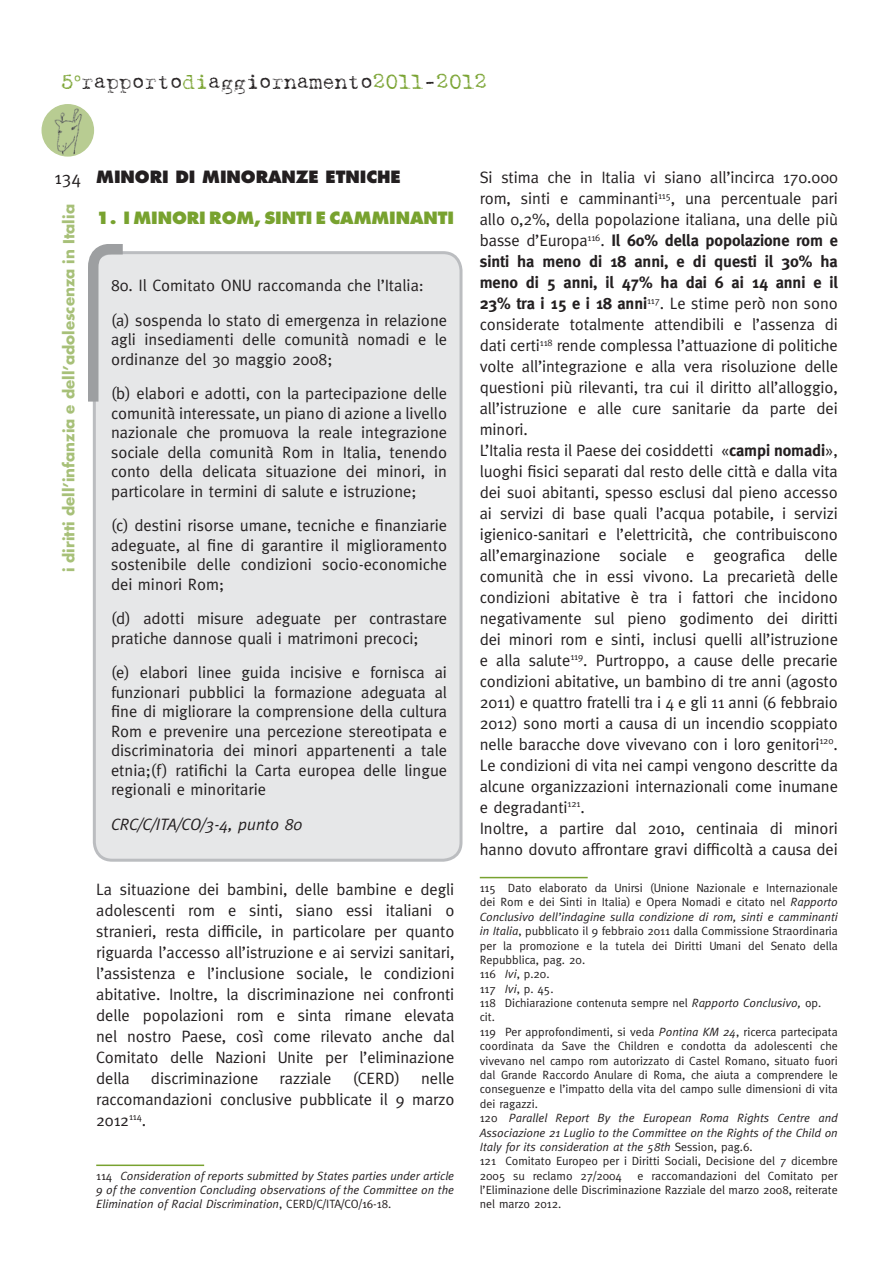
<style>
.page{position:relative;width:893px;height:1263px;background:#fff}
.page>*{position:absolute;margin:0;border:0;box-sizing:border-box;transform-origin:0 0}
.t1{font:21px "Harting";color:#231f20}
.t2{font:18px "Meta";color:#231f20}
.t3{font:16.5px/21px "Meta";letter-spacing:-.005em;color:#231f20;text-align:justify}
.t4{font:800 16.5px "Futura";letter-spacing:-.005em;color:#78a22f}
.t5{font:800 16.5px "Futura";letter-spacing:-.005em;color:#231f20}
.t6{font:italic 16.5px "Meta";color:#231f20}
.t7{font:700 15px "Futura Std";color:#a7c078}
.t8{font:12px/14.4px "Meta";color:#231f20}
.t9{font:italic 12px/14.4px "Meta";color:#231f20;text-align:justify}
.s1{color:#78a22f}
.s2{font-style:normal}
.s3{font-weight:700}
.s4{font-style:italic}
</style>
<div class="page">
<div style="left:42px;top:105px;width:51px;height:51px;background:#b8cc92;border-radius:50%"></div>
<img style="left:47px;top:106px;width:40px;height:49px">
<div style="left:42px;top:104px;width:52px;height:53px;border:1px solid #b8cc92;border-radius:50%"></div>
<hr style="left:96px;top:1165px;width:108px;height:1px;background:#78a22f">
<hr style="left:480px;top:877px;width:108px;height:1px;background:#78a22f">
<div style="left:94px;top:253px;width:367px;height:607px;background:#e6e7e8;border-radius:18px"></div>
<div style="left:93px;top:251px;width:369px;height:611px;border:3px solid #bbbdc0;border-radius:18px"></div>
<svg style="left:88px;top:244px;width:45px;height:168px"></svg>
<p class="t1" style="left:61px;top:75px;width:427px"><span class="s1">5</span><sup>o</sup>rapporto<span class="s1">di</span>aggiornamento<span class="s1">2011</span>-<span class="s1">2012</span></p>
<p class="t2" style="left:55px;top:171px;width:28px">134</p>
<p class="t7" style="left:61px;top:572px;width:370px;rotate:-90deg">i diritti dell’infanzia e dell’adolescenza in Italia</p>
<p class="t5" style="left:96px;top:170px;width:306px">MINORI DI MINORANZE ETNICHE</p>
<p class="t4" style="left:96px;top:210px;width:359px">1. I MINORI ROM, SINTI E CAMMINANTI</p>
<p class="t3" style="left:111px;top:270px;width:338px;line-height:34.5px">80. Il Comitato ONU raccomanda che l’Italia:<br>(a) sospenda lo stato di emergenza in relazione</p>
<p class="t3" style="left:111px;top:331px;width:338px;line-height:19.5px">agli insediamenti delle comunità nomadi e le ordinanze del 30 maggio 2008;</p>
<p class="t3" style="left:111px;top:385px;width:338px;line-height:19.5px">(b) elabori e adotti, con la partecipazione delle comunità interessate, un piano di azione a livello nazionale che promuova la reale integrazione sociale della comunità Rom in Italia, tenendo conto della delicata situazione dei minori, in particolare in termini di salute e istruzione;</p>
<p class="t3" style="left:111px;top:517px;width:338px;line-height:19.5px">(c) destini risorse umane, tecniche e finanziarie adeguate, al fine di garantire il miglioramento sostenibile delle condizioni socio-economiche dei minori Rom;</p>
<p class="t3" style="left:111px;top:610px;width:338px;line-height:19.5px">(d) adotti misure adeguate per contrastare pratiche dannose quali i matrimoni precoci;</p>
<p class="t3" style="left:111px;top:664px;width:338px;line-height:19.5px">(e) elabori linee guida incisive e fornisca ai funzionari pubblici la formazione adeguata al fine di migliorare la comprensione della cultura Rom e prevenire una percezione stereotipata e discriminatoria dei minori appartenenti a tale etnia;(f) ratifichi la Carta europea delle lingue regionali e minoritarie</p>
<p class="t6" style="left:111px;top:818px;width:193px">CRC/C/ITA/CO/3-4, punto 80</p>
<p class="t3" style="left:96px;top:880px;width:360px">La situazione dei bambini, delle bambine e degli adolescenti rom e sinti, siano essi italiani o stranieri, resta difficile, in particolare per quanto riguarda l’accesso all’istruzione e ai servizi sanitari, l’assistenza e l’inclusione sociale, le condizioni abitative. Inoltre, la discriminazione nei confronti delle popolazioni rom e sinta rimane elevata nel nostro Paese, così come rilevato anche dal Comitato delle Nazioni Unite per l’eliminazione della</p>
<p class="t3" style="left:151px;top:1069px;width:109px">discriminazione</p>
<p class="t3" style="left:280px;top:1069px;width:53px">razziale</p>
<p class="t3" style="left:353px;top:1069px;width:49px">(CERD)</p>
<p class="t3" style="left:96px;top:1069px;width:360px;text-indent:325px">nelle raccomandazioni conclusive pubblicate il 9 marzo 2012<sup>114</sup>.</p>
<p class="t9" style="left:96px;top:1169px;width:360px"><span class="s2">114</span> Consideration of reports submitted by States parties under article 9 of the convention Concluding observations of the Committee on the Elimination of Racial Discrimination<span class="s2">, CERD/C/ITA/CO/16-18.</span></p>
<p class="t3" style="left:480px;top:168px;width:360px;text-align:left">Si stima che in Italia vi siano all’incirca 170.000 rom, sinti e camminanti<sup>115</sup>, una percentuale pari allo 0,2%, della popolazione italiana, una delle più basse d’Europa<sup>116</sup>. <span class="s3">Il 60% della popolazione rom e sinti ha meno di 18 anni, e di questi il 30% ha meno di 5 anni, il 47% ha dai 6 ai 14 anni e il 23% tra i 15 e i 18 anni</span><sup>117</sup>. Le stime però non sono considerate totalmente attendibili e l’assenza di dati certi<sup>118</sup> rende complessa l’attuazione di politiche volte all’integrazione e alla vera risoluzione delle questioni più rilevanti, tra cui il diritto all’alloggio, all’istruzione e alle cure sanitarie da parte dei minori.<br>L’Italia resta il Paese dei cosiddetti «<span class="s3">campi nomadi</span>», luoghi fisici separati dal resto delle città e dalla vita dei suoi abitanti, spesso esclusi dal pieno accesso ai servizi di base quali l’acqua potabile, i servizi igienico-sanitari e l’elettricità, che contribuiscono all’emarginazione sociale e geografica delle comunità che in essi vivono. La precarietà delle condizioni abitative è tra i fattori che incidono negativamente sul pieno godimento dei diritti dei minori rom e sinti, inclusi quelli all’istruzione e alla salute<sup>119</sup>. Purtroppo, a cause delle precarie condizioni abitative, un bambino di tre anni (agosto 2011) e quattro fratelli tra i 4 e gli 11 anni (6 febbraio 2012) sono morti a causa di un incendio scoppiato nelle baracche dove vivevano con i loro genitori<sup>120</sup>.<br>Le condizioni di vita nei campi vengono descritte da alcune organizzazioni internazionali come inumane e degradanti<sup>121</sup>.<br>Inoltre, a partire dal 2010, centinaia di minori hanno dovuto affrontare gravi difficoltà a causa dei</p>
<p class="t8" style="left:480px;top:882px;width:360px">115 Dato elaborato da Unirsi (Unione Nazionale e Internazionale dei Rom e dei Sinti in Italia) e Opera Nomadi e citato nel <span class="s4">Rapporto Conclusivo dell’indagine sulla condizione di rom, sinti e camminanti in Italia</span>, pubblicato il 9 febbraio 2011 dalla Commissione Straordinaria per la promozione e la tutela dei Diritti Umani del Senato della Repubblica, pag. 20.<br>116 <span class="s4">Ivi</span>, p.20.<br>117 <span class="s4">Ivi</span>, p. 45.<br>118 Dichiarazione contenuta sempre nel <span class="s4">Rapporto Conclusivo,</span> op. cit.<br>119 Per approfondimenti, si veda <span class="s4">Pontina KM 24</span>, ricerca partecipata coordinata da Save the Children e condotta da adolescenti che vivevano nel campo rom autorizzato di Castel Romano, situato fuori dal Grande Raccordo Anulare di Roma, che aiuta a comprendere le conseguenze e l’impatto della vita del campo sulle dimensioni di vita dei ragazzi.<br>120 <span class="s4">Parallel Report By the European Roma Rights Centre and Associazione 21 Luglio to the Committee on the Rights of the Child on Italy for its consideration at the 58th</span> Session, pag.6.<br>121 Comitato Europeo per i Diritti Sociali, Decisione del 7 dicembre 2005 su reclamo 27/2004</p>
<p class="t8" style="left:480px;top:1169px;width:359px;text-align:justify;text-indent:158px">e raccomandazioni del Comitato per l’Eliminazione delle Discriminazione Razziale del marzo 2008, reiterate nel marzo 2012.</p>
</div>
